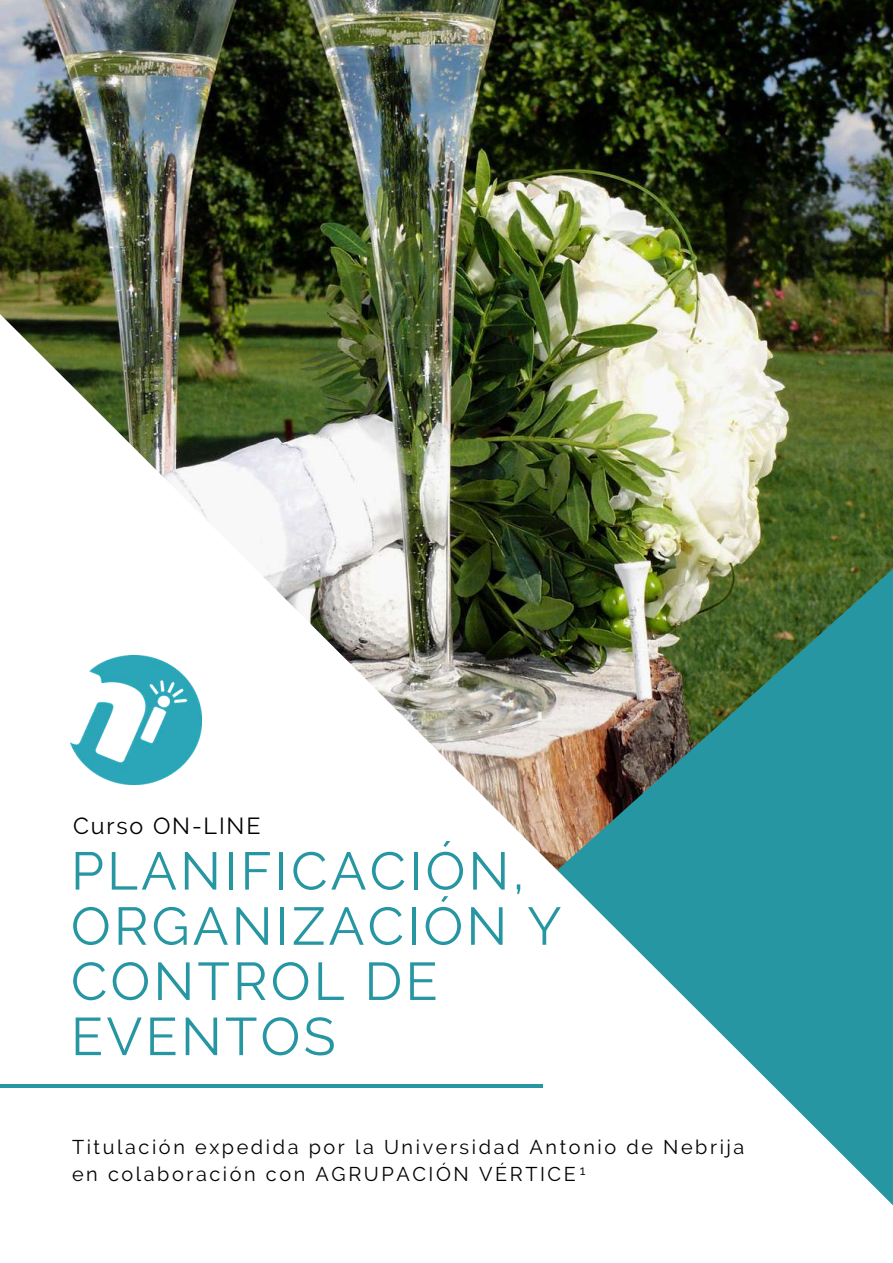
<style>
.page{position:relative;width:893px;height:1263px;background:#fff}
.page>*{position:absolute;margin:0;border:0;box-sizing:border-box;transform-origin:0 0}
.t1{font:52.95px/55.2px "Raleway";letter-spacing:.06em;color:#2796a3}
.t2{font:23.25px "Raleway";letter-spacing:.08em;color:#000}
.t3{font:19.8px/27px "Raleway";letter-spacing:.13em;color:#000}
.t4{font:13.2px "Raleway";color:#000}
</style>
<div class="page">
<img style="left:0;top:0;width:893px;height:253px">
<img style="left:0;top:253px;width:893px;height:953px">
<hr style="left:0;top:1084px;width:543px;height:4px;background:#2796a3">
<img style="left:71px;top:655px;width:131px;height:130px">
<p class="t2" style="left:73px;top:812px;width:189px">Curso ON-LINE</p>
<h1 class="t1" style="left:71px;top:843px;width:492px">PLANIFICACIÓN,<br>ORGANIZACIÓN Y<br>CONTROL DE<br>EVENTOS</h1>
<p class="t3" style="left:72px;top:1134px;width:674px">Titulación expedida por la Universidad Antonio de Nebrija en colaboración con AGRUPACIÓN VÉRTICE</p>
<p class="t4" style="left:580px;top:1162px;width:7px">1</p>
</div>
